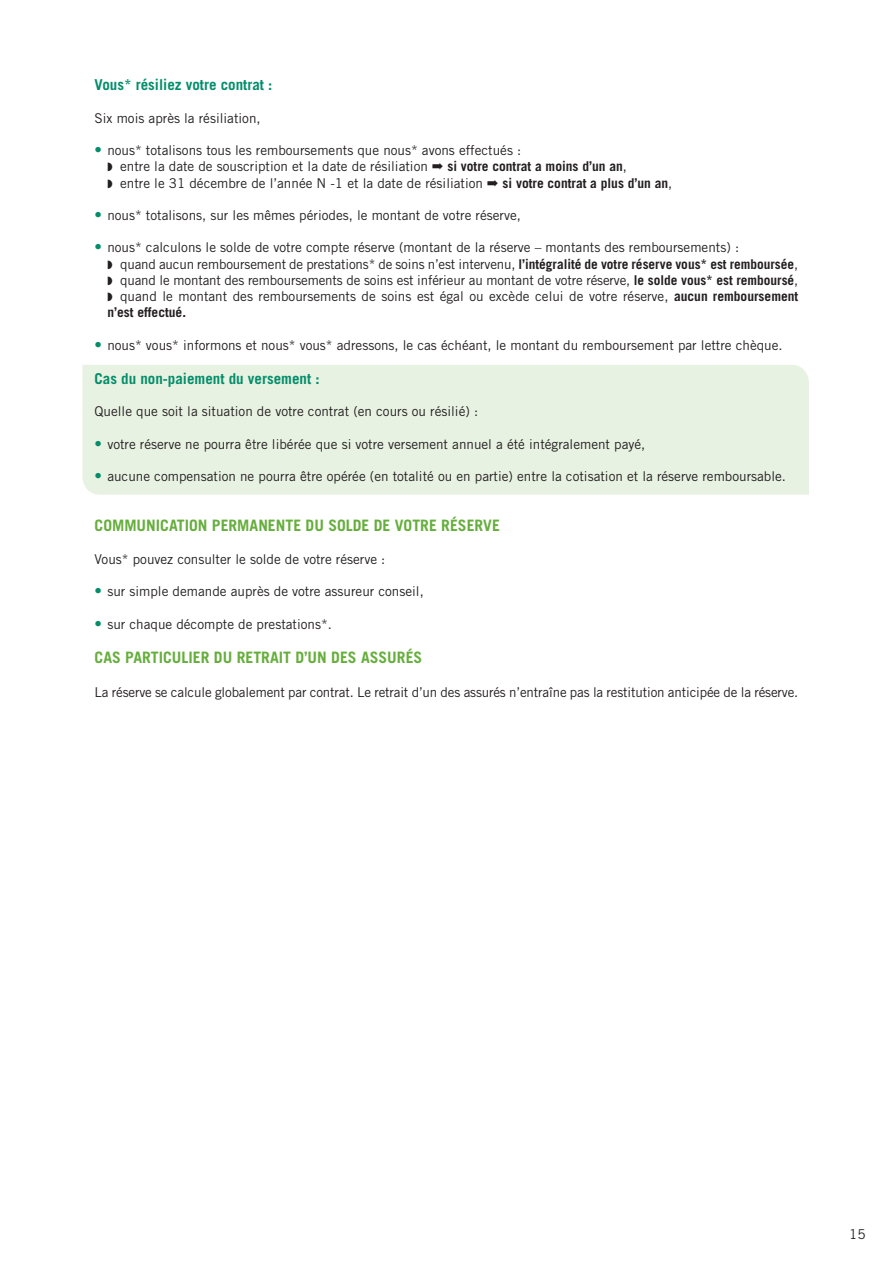
<style>
.page{position:relative;width:893px;height:1263px;background:#fff}
.page>*{position:absolute;margin:0;border:0;box-sizing:border-box;transform-origin:0 0}
.t1{font:700 15.75px "Trade Gothic LT Std";color:#66ae3d}
.t2{font:700 15px "Trade Gothic LT Std";color:#048d6a}
.t3{font:13.5px/16.2px "Trade Gothic LT Std";color:#231f20}
.s1{font-weight:700;font-size:15px;color:#048d6a}
.s2{font-weight:700}
</style>
<div class="page">
<div style="left:82px;top:365px;width:727px;height:130px;background:#e8f2e2"></div>
<p class="t2" style="left:95px;top:76px;width:179px">Vous* résiliez votre contrat :</p>
<p class="t3" style="left:95px;top:110px;width:168px">Six mois après la résiliation,</p>
<p class="t3" style="left:95px;top:142px;width:428px"><span class="s1">•</span> nous* totalisons tous les remboursements que nous* avons effectués :</p>
<p class="t3" style="left:107px;top:158px;width:521px">◗ entre la date de souscription et la date de résiliation ➡ <span class="s2">si votre contrat a moins d’un an</span>,</p>
<p class="t3" style="left:107px;top:174px;width:566px">◗ entre le 31 décembre de l’année N -1 et la date de résiliation ➡ <span class="s2">si votre contrat a plus d’un an</span>,</p>
<p class="t3" style="left:95px;top:207px;width:428px"><span class="s1">•</span> nous* totalisons, sur les mêmes périodes, le montant de votre réserve,</p>
<p class="t3" style="left:95px;top:239px;width:646px"><span class="s1">•</span> nous* calculons le solde de votre compte réserve (montant de la réserve – montants des remboursements) :</p>
<p class="t3" style="left:107px;top:255px;width:692px">◗ quand aucun remboursement de prestations* de soins n’est intervenu, <span class="s2">l’intégralité de votre réserve vous* est remboursée</span>,</p>
<p class="t3" style="left:107px;top:272px;width:692px">◗ quand le montant des remboursements de soins est inférieur au montant de votre réserve, <span class="s2">le solde vous* est remboursé</span>,</p>
<p class="t3" style="left:107px;top:288px;width:692px">◗ quand le montant des remboursements de soins est égal ou excède celui de votre réserve, <span class="s2">aucun remboursement n’est effectué.</span></p>
<p class="t3" style="left:95px;top:336px;width:689px"><span class="s1">•</span> nous* vous* informons et nous* vous* adressons, le cas échéant, le montant du remboursement par lettre chèque.</p>
<p class="t2" style="left:95px;top:369px;width:226px">Cas du non-paiement du versement :</p>
<p class="t3" style="left:95px;top:403px;width:385px">Quelle que soit la situation de votre contrat (en cours ou résilié) :</p>
<p class="t3" style="left:95px;top:435px;width:552px"><span class="s1">•</span> votre réserve ne pourra être libérée que si votre versement annuel a été intégralement payé,</p>
<p class="t3" style="left:95px;top:468px;width:693px"><span class="s1">•</span> aucune compensation ne pourra être opérée (en totalité ou en partie) entre la cotisation et la réserve remboursable.</p>
<p class="t1" style="left:95px;top:516px;width:407px">COMMUNICATION PERMANENTE DU SOLDE DE VOTRE RÉSERVE</p>
<p class="t3" style="left:95px;top:551px;width:292px">Vous* pouvez consulter le solde de votre réserve :</p>
<p class="t3" style="left:95px;top:583px;width:331px"><span class="s1">•</span> sur simple demande auprès de votre assureur conseil,</p>
<p class="t3" style="left:95px;top:615px;width:239px"><span class="s1">•</span> sur chaque décompte de prestations*.</p>
<p class="t1" style="left:95px;top:647px;width:329px">CAS PARTICULIER DU RETRAIT D’UN DES ASSURÉS</p>
<p class="t3" style="left:95px;top:684px;width:705px">La réserve se calcule globalement par contrat. Le retrait d’un des assurés n’entraîne pas la restitution anticipée de la réserve.</p>
<p class="t3" style="left:849px;top:1226px;width:18px">15</p>
</div>
